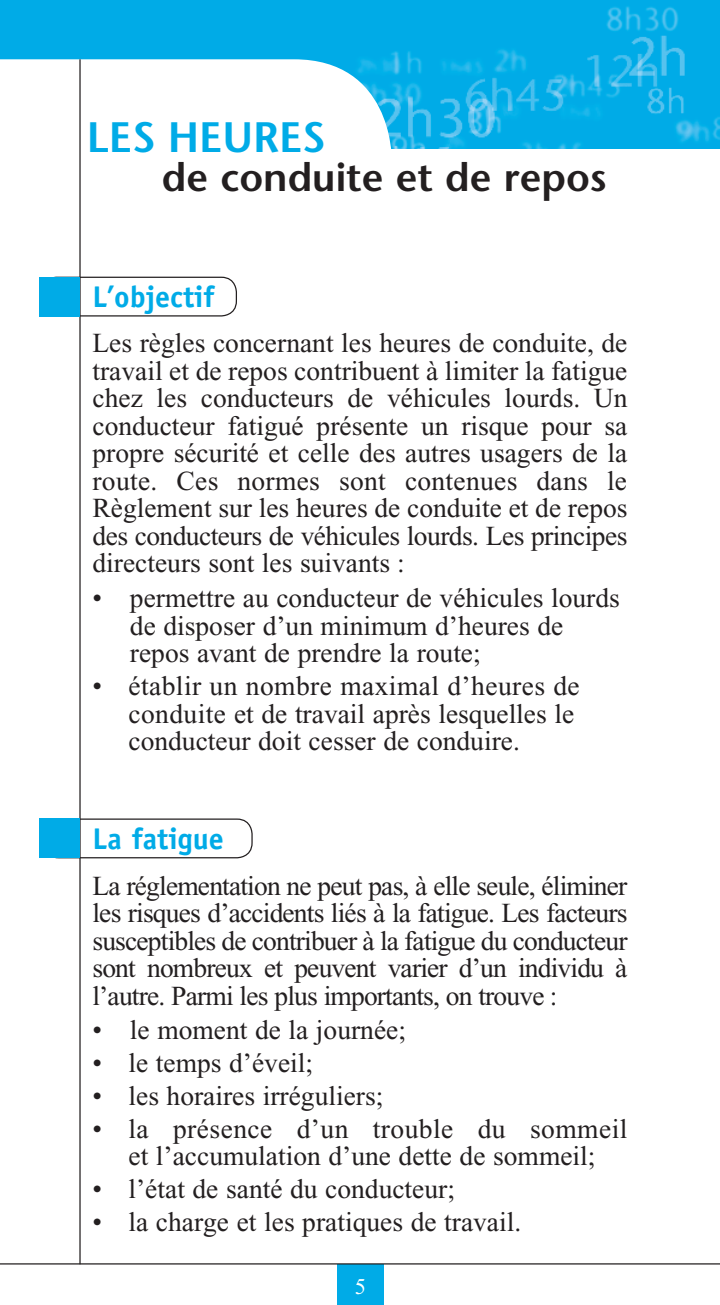
<style>
.page{position:relative;width:720px;height:1305px;background:#fff}
.page>*{position:absolute;margin:0;border:0;box-sizing:border-box;transform-origin:0 0}
.t1{font:600 42.5px "Stone Sans";color:#00abe7}
.t2{font:600 39.5px "Stone Sans";color:#231f20}
.s-ti{font:700 30px "Officina Sans";color:#00abe7}
.corps{font:27.5px/27.5px "Times New Roman";letter-spacing:-.025em;color:#231f20;text-align:justify}
.Énumération_2{font:27.5px/27.5px "Times New Roman";color:#231f20}
.Énumération{font:27.5px/27.5px "Times New Roman";color:#231f20}
.t3{font:22.5px "Times New Roman";color:#fff}
</style>
<div class="page">
<div style="left:0;top:0;width:720px;height:148px;background:#00abe7"></div>
<img style="left:391px;top:6px;width:329px;height:142px">
<div style="left:0;top:59px;width:392px;height:90px;background:#fff"></div>
<div style="left:337px;top:1264px;width:47px;height:41px;background:#00abe7"></div>
<hr style="left:79px;top:59px;width:2px;height:1205px;background:#231f20">
<hr style="left:0;top:1263px;width:720px;height:2px;background:#231f20">
<div style="left:41px;top:277px;width:196px;height:40px;border:1px solid #231f20;border-radius:15px"></div>
<div style="left:39px;top:277px;width:40px;height:40px;background:#00abe7"></div>
<div style="left:43px;top:819px;width:210px;height:39px;border:1px solid #231f20;border-radius:15px"></div>
<div style="left:39px;top:819px;width:40px;height:39px;background:#00abe7"></div>
<p class="t1" style="left:87px;top:111px;width:240px">LES HEURES</p>
<p class="t2" style="left:162px;top:154px;width:447px">de conduite et de repos</p>
<p class="s-ti" style="left:92px;top:278px;width:124px">L’objectif</p>
<p class="corps" style="left:92px;top:330px;width:537px">Les règles concernant les heures de conduite, de travail et de repos contribuent à limiter la fatigue chez les conducteurs de véhicules lourds. Un conducteur fatigué présente un risque pour sa propre sécurité et celle des autres usagers de la route. Ces normes sont contenues dans le Règlement sur les heures de conduite et de repos des conducteurs de véhicules lourds. Les principes directeurs sont les suivants :</p>
<p class="Énumération" style="left:130px;top:584px;width:491px;text-indent:-37px">• permettre au conducteur de véhicules lourds de disposer d’un minimum d’heures de repos avant de prendre la route;</p>
<p class="Énumération_2" style="left:129px;top:672px;width:453px;text-indent:-36px">• établir un nombre maximal d’heures de conduite et de travail après lesquelles le conducteur doit cesser de conduire.</p>
<p class="s-ti" style="left:92px;top:820px;width:133px">La fatigue</p>
<p class="corps" style="left:92px;top:872px;width:537px">La réglementation ne peut pas, à elle seule, éliminer les risques d’accidents liés à la fatigue. Les facteurs susceptibles de contribuer à la fatigue du conducteur sont nombreux et peuvent varier d’un individu à l’autre. Parmi les plus importants, on trouve :</p>
<p class="Énumération" style="left:92px;top:1016px;width:315px">• le moment de la journée;</p>
<p class="Énumération_2" style="left:92px;top:1049px;width:222px">• le temps d’éveil;</p>
<p class="Énumération_2" style="left:92px;top:1082px;width:292px">• les horaires irréguliers;</p>
<p class="Énumération_2" style="left:92px;top:1115px;width:536px;text-align:center">• la présence d’un trouble du sommeil et l’accumulation d’une dette de sommeil;</p>
<p class="Énumération_2" style="left:92px;top:1175px;width:364px">• l’état de santé du conducteur;</p>
<p class="Énumération_2" style="left:92px;top:1208px;width:430px">• la charge et les pratiques de travail.</p>
<p class="t3" style="left:355px;top:1274px;width:13px">5</p>
</div>
